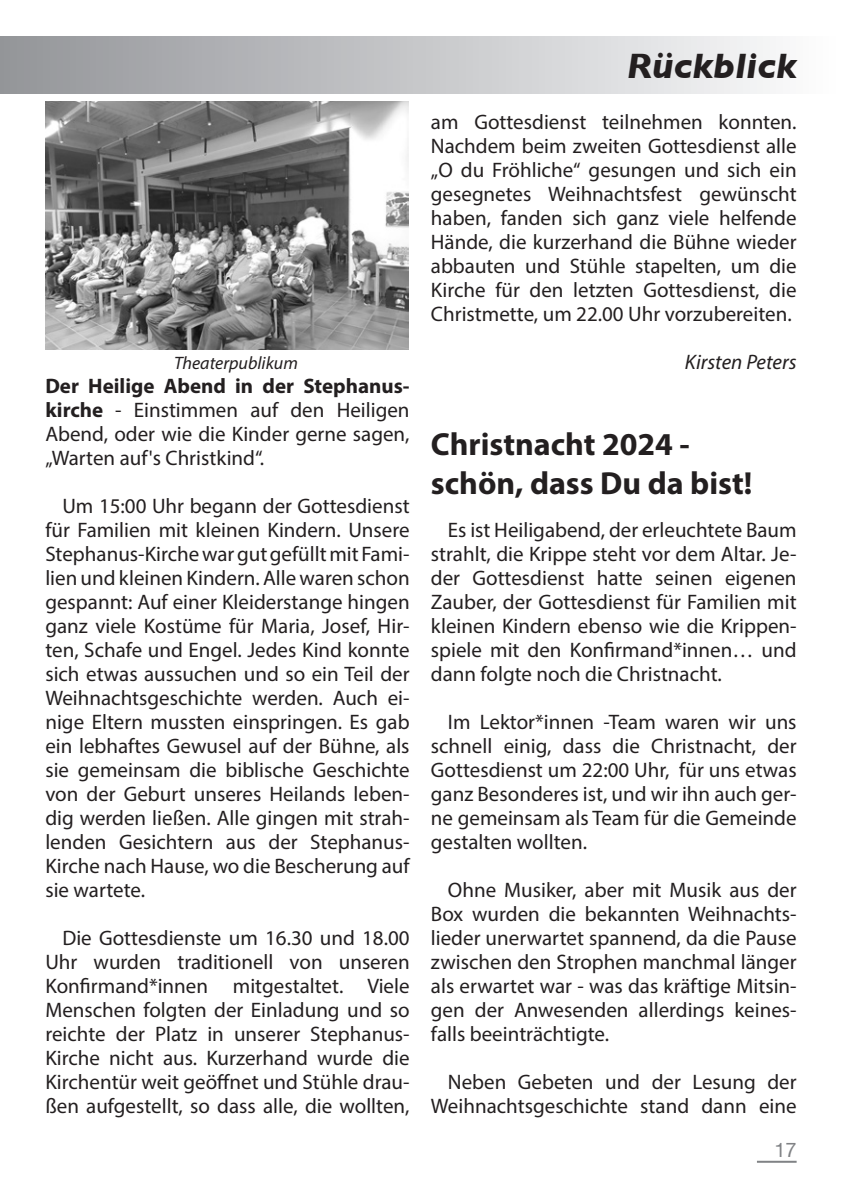
<style>
.page{position:relative;width:842px;height:1191px;background:#fff}
.page>*{position:absolute;margin:0;border:0;box-sizing:border-box;transform-origin:0 0}
.t1{font:italic 700 36px "Gill Sans";color:#231f20}
.t2{font:700 32px/38.4px "Myriad Pro";color:#231f20}
.t3{font:21px/24px "Myriad Pro";color:#231f20;text-align:justify}
.t4{font:italic 21px "Myriad Pro";color:#231f20}
.t5{font:20px "Helvetica Neue";color:#808285}
.t6{font:italic 18px "Myriad Pro";color:#231f20}
.s1{font-weight:700}
</style>
<div class="page">
<hr style="left:757px;top:1160px;width:40px;height:2px;background:#808285">
<div style="left:0;top:37px;width:842px;height:57px;background:linear-gradient(to right,#939498,#fdfdfe)"></div>
<img style="left:45px;top:101px;width:363px;height:248px">
<p class="t6" style="left:174px;top:351px;width:125px">Theaterpublikum</p>
<p class="t3" style="left:45px;top:373px;width:366px"><span class="s1">Der Heilige Abend in der Stephanus&shy;kirche</span> - Einstimmen auf den Heiligen Abend, oder wie die Kinder gerne sagen, „Warten auf's Christkind“.</p>
<p class="t3" style="left:45px;top:493px;width:366px;text-indent:17px">Um 15:00 Uhr begann der Gottesdienst für Familien mit kleinen Kindern. Unsere Stephanus-Kirche war gut gefüllt mit Fami&shy;lien und kleinen Kindern. Alle waren schon gespannt: Auf einer Kleiderstange hingen ganz viele Kostüme für Maria, Josef, Hir&shy;ten, Schafe und Engel. Jedes Kind konnte sich etwas aussuchen und so ein Teil der Weihnachtsgeschichte werden. Auch ei&shy;nige Eltern mussten einspringen. Es gab ein lebhaftes Gewusel auf der Bühne, als sie gemeinsam die biblische Geschichte von der Geburt unseres Heilands leben&shy;dig werden ließen. Alle gingen mit strah&shy;lenden Gesichtern aus der Stephanus-Kirche nach Hause, wo die Bescherung auf sie wartete.</p>
<p class="t3" style="left:45px;top:925px;width:366px;text-indent:17px">Die Gottesdienste um 16.30 und 18.00<br>Uhr wurden traditionell von unseren Konfirmand*innen mitgestaltet. Viele Menschen folgten der Einladung und so reichte der Platz in unserer Stephanus-Kirche nicht aus. Kurzerhand wurde die Kirchentür weit geöffnet und Stühle drau&shy;ßen aufgestellt, so dass alle, die wollten,</p>
<h1 class="t1" style="left:627px;top:44px;width:171px">Rückblick</h1>
<p class="t3" style="left:431px;top:109px;width:367px">am Gottesdienst teilnehmen konnten.<br>Nachdem beim zweiten Gottesdienst alle „O du Fröhliche“ gesungen und sich ein gesegnetes Weihnachtsfest gewünscht haben, fanden sich ganz viele helfende Hände, die kurzerhand die Bühne wieder abbauten und Stühle stapelten, um die Kirche für den letzten Gottesdienst, die Christmette, um 22.00 Uhr vorzubereiten.</p>
<p class="t4" style="left:685px;top:349px;width:113px">Kirsten Peters</p>
<h2 class="t2" style="left:431px;top:424px;width:323px">Christnacht 2024 - schön, dass Du da bist!</h2>
<p class="t3" style="left:431px;top:517px;width:367px;text-indent:17px">Es ist Heiligabend, der erleuchtete Baum strahlt, die Krippe steht vor dem Altar. Je&shy;der Gottesdienst hatte seinen eigenen Zauber, der Gottesdienst für Familien mit kleinen Kindern ebenso wie die Krippen&shy;spiele mit den Konfirmand*innen… und dann folgte noch die Christnacht.</p>
<p class="t3" style="left:431px;top:709px;width:367px;text-indent:17px">Im Lektor*innen -Team waren wir uns schnell einig, dass die Christnacht, der Gottesdienst um 22:00 Uhr, für uns etwas ganz Besonderes ist, und wir ihn auch ger&shy;ne gemeinsam als Team für die Gemeinde gestalten wollten.</p>
<p class="t3" style="left:431px;top:877px;width:367px;text-indent:17px">Ohne Musiker, aber mit Musik aus der Box wurden die bekannten Weihnachts&shy;lieder unerwartet spannend, da die Pause zwischen den Strophen manchmal länger als erwartet war - was das kräftige Mitsin&shy;gen der Anwesenden allerdings keines&shy;falls beeinträchtigte.</p>
<p class="t3" style="left:431px;top:1069px;width:367px;text-align:right">Neben Gebeten und der Lesung der<br>Weihnachtsgeschichte stand dann eine</p>
<p class="t5" style="left:774px;top:1135px;width:24px">17</p>
</div>
